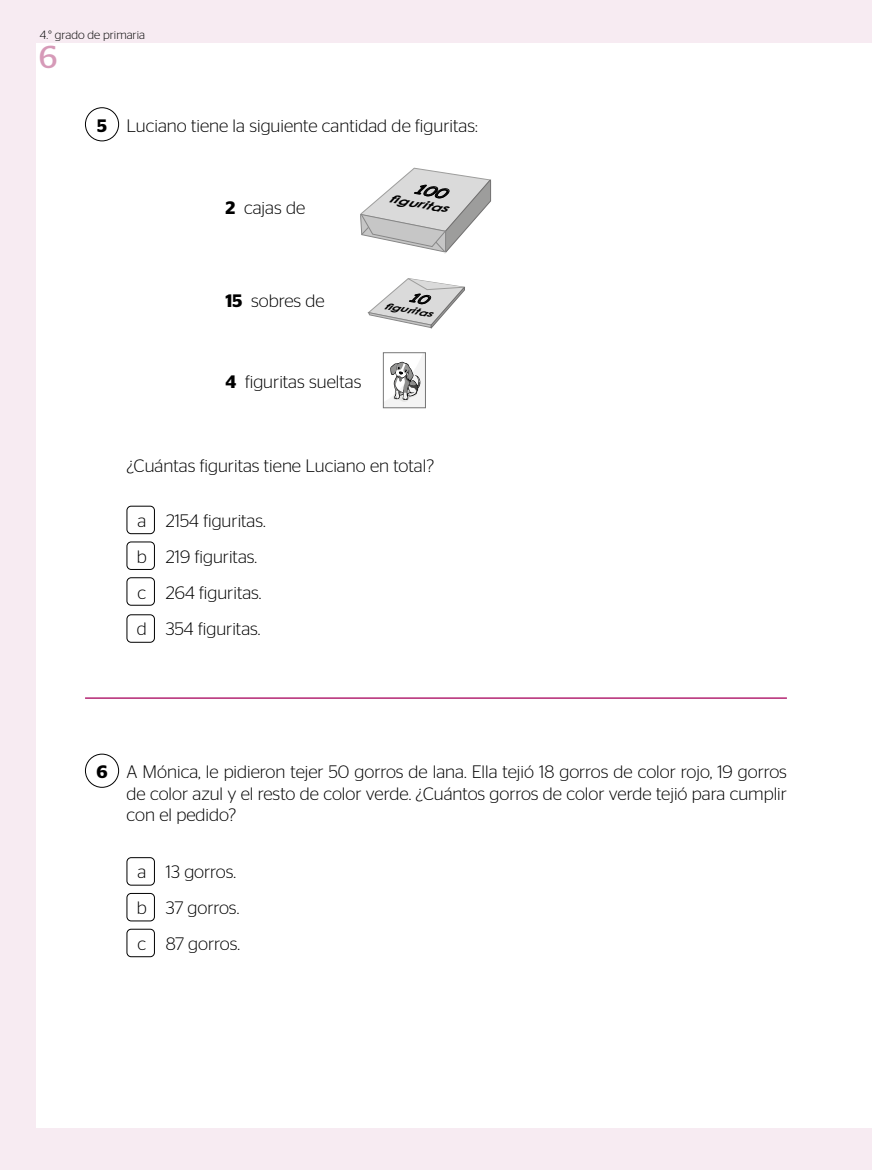
<style>
.page{position:relative;width:872px;height:1170px;background:#fff}
.page>*{position:absolute;margin:0;border:0;box-sizing:border-box;transform-origin:0 0}
.t1{font:31.65px "Stag";color:#d69ab8}
.t2{font:300 18px/36px "Stag Sans";color:#000;text-align:justify}
.t3{font:600 18px "Stag Sans";color:#000}
.t4{font:300 12px "Stag Sans";color:#000}
.t5{font:italic 700 10.95px "Century Gothic";color:#000;scale:1.44 1}
.t6{font:italic 700 9px "Century Gothic";color:#000;scale:1.44 1}
.s1{font-weight:600}
</style>
<div class="page">
<div style="left:0;top:0;width:872px;height:1169px;background:#f7ebf2"></div>
<div style="left:36px;top:43px;width:836px;height:1084px;background:#fff"></div>
<div style="left:85px;top:753px;width:34px;height:34px;border:1px solid #000;border-radius:50%"></div>
<div style="left:85px;top:107px;width:34px;height:34px;border:1px solid #000;border-radius:50%"></div>
<div style="left:127px;top:506px;width:28px;height:28px;border:1px solid #000;border-radius:4px"></div>
<div style="left:127px;top:541px;width:28px;height:28px;border:1px solid #000;border-radius:4px"></div>
<div style="left:127px;top:577px;width:28px;height:28px;border:1px solid #000;border-radius:4px"></div>
<div style="left:127px;top:614px;width:28px;height:28px;border:1px solid #000;border-radius:4px"></div>
<hr style="left:85px;top:697px;width:702px;height:1px;background:#b42673">
<div style="left:127px;top:857px;width:28px;height:28px;border:1px solid #000;border-radius:4px"></div>
<div style="left:127px;top:893px;width:28px;height:28px;border:1px solid #000;border-radius:4px"></div>
<div style="left:127px;top:928px;width:28px;height:29px;border:1px solid #000;border-radius:4px"></div>
<div style="left:381px;top:352px;width:45px;height:57px;background:#ececec"></div>
<div style="left:383px;top:352px;width:43px;height:56px;border:1px solid #787878"></div>
<svg style="left:383px;top:352px;width:42px;height:56px"></svg>
<svg style="left:360px;top:167px;width:132px;height:87px"></svg>
<svg style="left:367px;top:278px;width:98px;height:51px"></svg>
<p class="t4" style="left:40px;top:28px;width:107px">4.° grado de primaria</p>
<h1 class="t1" style="left:39px;top:38px;width:20px">6</h1>
<p class="t3" style="left:97px;top:115px;width:11px">5</p>
<p class="t2" style="left:126px;top:107px;width:353px">Luciano tiene la siguiente cantidad de figuritas:</p>
<p class="t2" style="left:225px;top:189px;width:81px"><span class="s1">2</span> cajas de</p>
<p class="t5" style="left:390px;top:190px;width:43px;rotate:10deg">fi guritas</p>
<p class="t2" style="left:225px;top:283px;width:101px"><span class="s1">15</span> sobres de</p>
<p class="t6" style="left:385px;top:299px;width:35px;rotate:10deg">fi guritas</p>
<p class="t2" style="left:225px;top:363px;width:137px"><span class="s1">4</span> figuritas sueltas</p>
<p class="t2" style="left:126px;top:447px;width:309px">¿Cuántas figuritas tiene Luciano en total?</p>
<p class="t2" style="left:137px;top:502px;width:12px">a b c d</p>
<p class="t2" style="left:166px;top:502px;width:101px;text-align:left">2154 figuritas.<br>219 figuritas.<br>264 figuritas.<br>354 figuritas.</p>
<p class="t3" style="left:96px;top:761px;width:13px">6</p>
<p class="t2" style="left:126px;top:760px;width:662px;line-height:21.6px">A Mónica, le pidieron tejer 50 gorros de lana. Ella tejió 18 gorros de color rojo, 19 gorros de color azul y el resto de color verde. ¿Cuántos gorros de color verde tejió para cumplir con el pedido?</p>
<p class="t2" style="left:137px;top:853px;width:11px">a b c</p>
<p class="t2" style="left:166px;top:853px;width:76px;text-align:left">13 gorros.<br>37 gorros.<br>87 gorros.</p>
</div>
